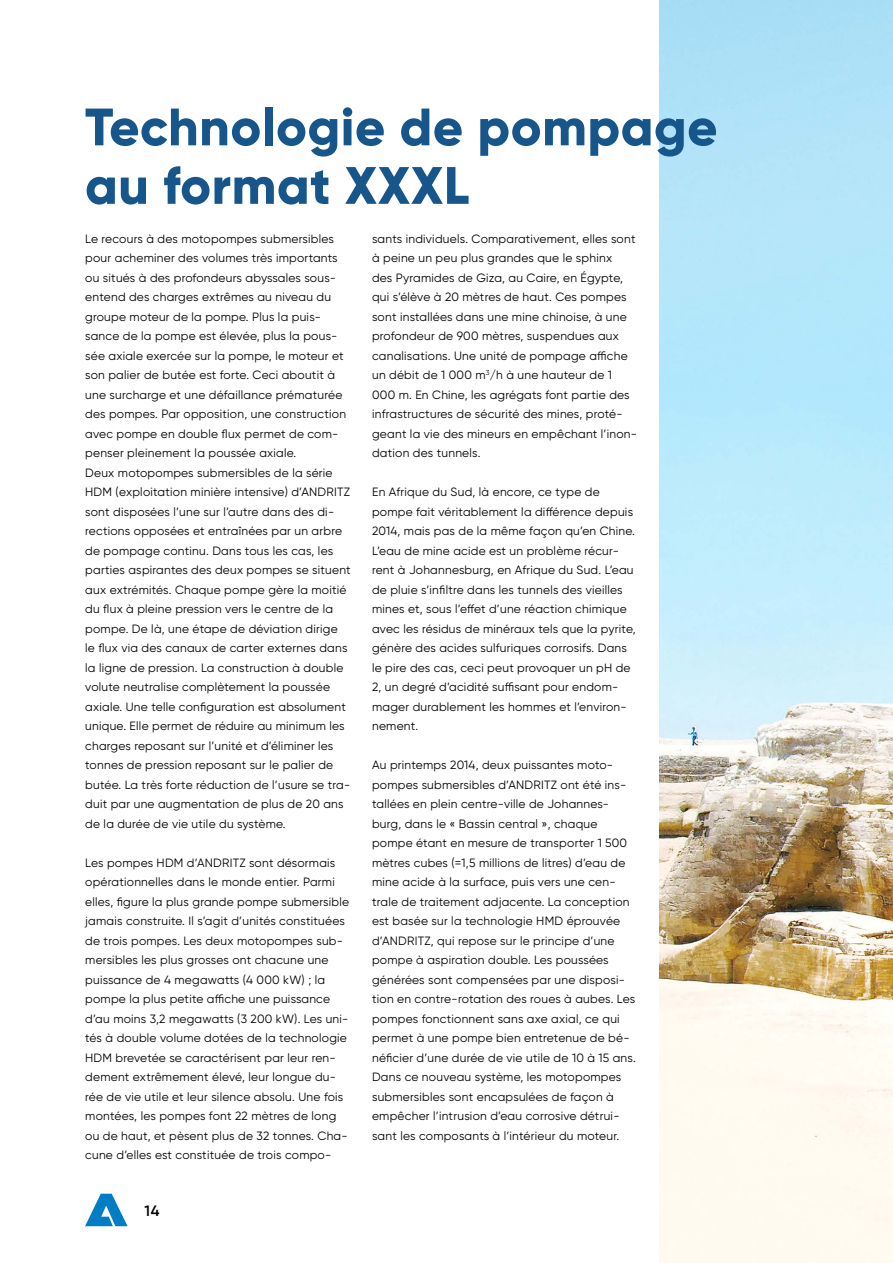
<style>
.page{position:relative;width:893px;height:1263px;background:#fff}
.page>*{position:absolute;margin:0;border:0;box-sizing:border-box;transform-origin:0 0}
.ANDRITZ_Level_2-3_He{font:800 52.5px "Gilroy";letter-spacing:.01em;color:#17568b}
.t1{font:600 15px "Gilroy";color:#000}
.ANDRITZ_Level_2-3_Co{font:12px/19.5px "Gilroy";letter-spacing:.02em;color:#000}
</style>
<div class="page">
<svg style="left:85px;top:1194px;width:43px;height:32px"></svg>
<img style="left:659px;top:0;width:234px;height:1263px">
<p class="ANDRITZ_Level_2-3_He" style="left:85px;top:94px;width:634px">Technologie de pompage</p>
<p class="ANDRITZ_Level_2-3_He" style="left:85px;top:152px;width:386px">au format XXXL</p>
<p class="ANDRITZ_Level_2-3_Co" style="left:85px;top:229px;width:262px">Le recours à des motopompes submersibles pour acheminer des volumes très importants ou situés à des profondeurs abyssales sous&shy;entend des charges extrêmes au niveau du groupe moteur de la pompe. Plus la puis&shy;sance de la pompe est élevée, plus la pous&shy;sée axiale exercée sur la pompe, le moteur et son palier de butée est forte. Ceci aboutit à une surcharge et une défaillance prématurée des pompes. Par opposition, une construction avec pompe en double flux permet de com&shy;penser pleinement la poussée axiale.</p>
<p class="ANDRITZ_Level_2-3_Co" style="left:85px;top:463px;width:267px">Deux motopompes submersibles de la série HDM (exploitation minière intensive) d’ANDRITZ sont disposées l’une sur l’autre dans des di&shy;rections opposées et entraînées par un arbre de pompage continu. Dans tous les cas, les parties aspirantes des deux pompes se situent aux extrémités. Chaque pompe gère la moitié du flux à pleine pression vers le centre de la pompe. De là, une étape de déviation dirige<br>le flux via des canaux de carter externes dans la ligne de pression. La construction à double volute neutralise complètement la poussée axiale. Une telle configuration est absolument unique. Elle permet de réduire au minimum les charges reposant sur l’unité et d’éliminer les tonnes de pression reposant sur le palier de butée. La très forte réduction de l’usure se tra&shy;duit par une augmentation de plus de 20 ans de la durée de vie utile du système.</p>
<p class="ANDRITZ_Level_2-3_Co" style="left:85px;top:853px;width:265px">Les pompes HDM d’ANDRITZ sont désormais opérationnelles dans le monde entier. Parmi elles, figure la plus grande pompe submersible jamais construite. Il s’agit d’unités constituées de trois pompes. Les deux motopompes sub&shy;mersibles les plus grosses ont chacune une puissance de 4 megawatts (4 000 kW) ; la pompe la plus petite affiche une puissance d’au moins 3,2 megawatts (3 200 kW). Les uni&shy;tés à double volume dotées de la technologie HDM brevetée se caractérisent par leur ren&shy;dement extrêmement élevé, leur longue du&shy;rée de vie utile et leur silence absolu. Une fois montées, les pompes font 22 mètres de long ou de haut, et pèsent plus de 32 tonnes. Cha&shy;cune d’elles est constituée de trois compo-</p>
<p class="t1" style="left:145px;top:1201px;width:17px">14</p>
<p class="ANDRITZ_Level_2-3_Co" style="left:372px;top:229px;width:267px">sants individuels. Comparativement, elles sont à peine un peu plus grandes que le sphinx<br>des Pyramides de Giza, au Caire, en Égypte, qui s’élève à 20 mètres de haut. Ces pompes sont installées dans une mine chinoise, à une profondeur de 900 mètres, suspendues aux canalisations. Une unité de pompage affiche un débit de 1 000 m<sup>3</sup>/h à une hauteur de 1<br>000 m. En Chine, les agrégats font partie des infrastructures de sécurité des mines, proté&shy;geant la vie des mineurs en empêchant l’inon&shy;dation des tunnels.</p>
<p class="ANDRITZ_Level_2-3_Co" style="left:372px;top:482px;width:265px">En Afrique du Sud, là encore, ce type de pompe fait véritablement la différence depuis 2014, mais pas de la même façon qu’en Chine.<br>L’eau de mine acide est un problème récur&shy;rent à Johannesburg, en Afrique du Sud. L’eau de pluie s’infiltre dans les tunnels des vieilles mines et, sous l’effet d’une réaction chimique avec les résidus de minéraux tels que la pyrite, génère des acides sulfuriques corrosifs. Dans le pire des cas, ceci peut provoquer un pH de 2, un degré d’acidité suffisant pour endom&shy;mager durablement les hommes et l’environ&shy;nement.</p>
<p class="ANDRITZ_Level_2-3_Co" style="left:372px;top:755px;width:265px">Au printemps 2014, deux puissantes moto&shy;pompes submersibles d’ANDRITZ ont été ins&shy;tallées en plein centre-ville de Johannes&shy;burg, dans le « Bassin central », chaque pompe étant en mesure de transporter 1 500 mètres cubes (=1,5 millions de litres) d’eau de mine acide à la surface, puis vers une cen&shy;trale de traitement adjacente. La conception est basée sur la technologie HMD éprouvée d’ANDRITZ, qui repose sur le principe d’une pompe à aspiration double. Les poussées générées sont compensées par une disposi&shy;tion en contre-rotation des roues à aubes. Les pompes fonctionnent sans axe axial, ce qui permet à une pompe bien entretenue de bé&shy;néficier d’une durée de vie utile de 10 à 15 ans.<br>Dans ce nouveau système, les motopompes submersibles sont encapsulées de façon à empêcher l’intrusion d’eau corrosive détrui&shy;sant les composants à l’intérieur du moteur.</p>
</div>
